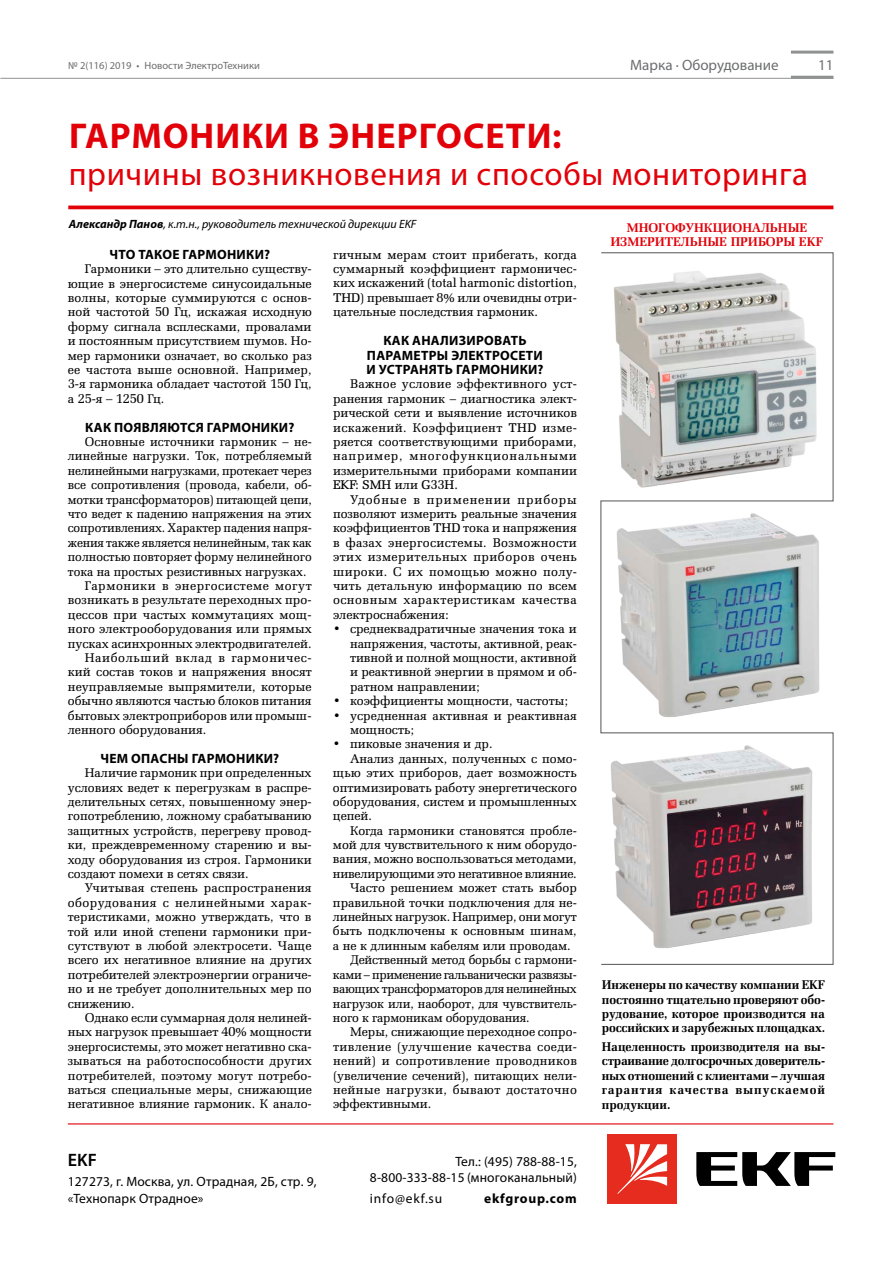
<style>
.page{position:relative;width:893px;height:1263px;background:#fff}
.page>*{position:absolute;margin:0;border:0;box-sizing:border-box;transform-origin:0 0}
.t1{font:700 36px "Myriad Pro";letter-spacing:.03em;color:#e20009}
.t2{font:33px "Myriad Pro";letter-spacing:.02em;color:#e20009}
.t3{font:600 18px "Myriad Pro";color:#000}
.t4{font:15px "Myriad Pro";color:#6c6d6f}
.t5{font:700 13.5px/14.4px "Myriad Pro";letter-spacing:.02em;color:#000;text-align:center}
.t6{font:13.5px/16.2px "Myriad Pro";letter-spacing:.01em;color:#000}
.t7{font:700 13.5px "Myriad Pro";letter-spacing:.06em;color:#000}
.t8{font:13.5px "Myriad Pro";letter-spacing:.06em;color:#000}
.t9{font:12.75px/14.4px "Zapf Elliptical 711 CBT v 1";color:#000;text-align:justify}
.t10{font:12.75px/14.4px "Zapf Elliptical 711 CBT Bold v 1";color:#000;text-align:justify}
.t11{font:12.75px "Zapf Elliptical 711 CBT v 1";letter-spacing:-.025em;color:#000}
.t12{font:12.75px "Zapf Elliptical 711 CBT v 1";letter-spacing:.03em;color:#000}
.t13{font:12.75px/14.4px "Zapf Elliptical 711 CBT Bold v 1";letter-spacing:.145em;color:#e20009;text-align:center}
.t14{font:12.75px "Zapf Elliptical 711 CBT v 1";letter-spacing:.025em;color:#000}
.t15{font:12.75px "Zapf Elliptical 711 CBT v 1";letter-spacing:.045em;color:#000}
.t16{font:12.75px "Zapf Elliptical 711 CBT v 1";letter-spacing:.05em;color:#000}
.t17{font:italic 12px "Myriad Pro";color:#000}
.t18{font:10.5px "Myriad Pro";color:#6c6d6f}
.s1{font-weight:700}
</style>
<div class="page">
<hr style="left:0;top:78px;width:833px;height:1px;background:#909192">
<hr style="left:791px;top:51px;width:42px;height:3px;background:#909192">
<hr style="left:791px;top:76px;width:42px;height:3px;background:#909192">
<hr style="left:68px;top:206px;width:765px;height:3px;background:#e20009">
<svg style="left:696px;top:1152px;width:139px;height:34px"></svg>
<div style="left:608px;top:1134px;width:69px;height:70px;background:#e52c1f"></div>
<svg style="left:617px;top:1144px;width:50px;height:50px"></svg>
<hr style="left:68px;top:1123px;width:765px;height:1px;background:#e20009">
<svg style="left:600px;top:252px;width:234px;height:713px"></svg>
<img style="left:603px;top:503px;width:231px;height:225px">
<img style="left:600px;top:734px;width:226px;height:225px">
<img style="left:600px;top:259px;width:232px;height:241px">
<p class="t4" style="left:630px;top:56px;width:150px">Марка · Оборудование</p>
<p class="t18" style="left:68px;top:59px;width:193px">№ 2(116) 2019 • Новости ЭлектроТехники</p>
<p class="t4" style="left:818px;top:56px;width:17px">11</p>
<h1 class="t1" style="left:69px;top:112px;width:494px">Гармоники в энергосети:</h1>
<h2 class="t2" style="left:69px;top:154px;width:741px">причины возникновения и способы мониторинга</h2>
<p class="t17" style="left:69px;top:216px;width:349px"><span class="s1">Александр Панов</span>, к.т.н., руководитель технической дирекции EKF</p>
<p class="t5" style="left:110px;top:247px;width:162px">Что такое гармоники?</p>
<p class="t9" style="left:68px;top:262px;width:246px;text-indent:17px">Гармоники – это длительно существу&shy;ющие в энергосистеме синусоидальные волны, которые суммируются с основ&shy;ной частотой 50 Гц, искажая исходную форму сигнала всплесками, провалами и постоянным присутствием шумов. Но&shy;мер гармоники означает, во сколько раз ее частота выше основной. Например, 3-я гармоника обладает частотой 150 Гц, а 25-я – 1250 Гц.</p>
<p class="t5" style="left:85px;top:419px;width:211px">Как появляются гармоники?</p>
<p class="t9" style="left:85px;top:434px;width:228px">Основные источники гармоник – не-</p>
<p class="t9" style="left:68px;top:449px;width:245px">линейные нагрузки. Ток, потребляемый</p>
<p class="t9" style="left:68px;top:463px;width:245px">нелинейными нагрузками, протекает через</p>
<p class="t9" style="left:68px;top:478px;width:245px">все сопротивления (провода, кабели, об-</p>
<p class="t9" style="left:68px;top:492px;width:245px">мотки трансформаторов) питающей цепи,</p>
<p class="t9" style="left:68px;top:506px;width:245px">что ведет к падению напряжения на этих</p>
<p class="t9" style="left:68px;top:521px;width:245px">сопротивлениях. Характер падения напря-</p>
<p class="t9" style="left:68px;top:535px;width:245px">жения также является нелинейным, так как</p>
<p class="t9" style="left:68px;top:549px;width:245px">полностью повторяет форму нелинейного</p>
<p class="t9" style="left:68px;top:564px;width:240px">тока на простых резистивных нагрузках.</p>
<p class="t15" style="left:85px;top:578px;width:228px">Гармоники в энергосистеме могут</p>
<p class="t9" style="left:68px;top:593px;width:245px">возникать в результате переходных про-</p>
<p class="t9" style="left:68px;top:607px;width:245px">цессов при частых коммутациях мощ-</p>
<p class="t9" style="left:68px;top:622px;width:245px">ного электрооборудования или прямых</p>
<p class="t9" style="left:68px;top:636px;width:245px">пусках асинхронных электродвигателей.</p>
<p class="t16" style="left:85px;top:650px;width:228px">Наибольший вклад в гармоничес-</p>
<p class="t9" style="left:68px;top:665px;width:245px">кий состав токов и напряжения вносят</p>
<p class="t9" style="left:68px;top:679px;width:245px">неуправляемые выпрямители, которые</p>
<p class="t9" style="left:68px;top:693px;width:245px">обычно являются частью блоков питания</p>
<p class="t9" style="left:68px;top:708px;width:245px">бытовых электроприборов или промыш-</p>
<p class="t9" style="left:68px;top:722px;width:140px">ленного оборудования.</p>
<p class="t5" style="left:100px;top:751px;width:180px">Чем опасны гармоники?</p>
<p class="t9" style="left:68px;top:766px;width:245px;text-indent:17px">Наличие гармоник при определенных условиях ведет к перегрузкам в распре&shy;делительных сетях, повышенному энер&shy;гопотреблению, ложному срабатыванию защитных устройств, перегреву провод&shy;ки, преждевременному старению и вы&shy;ходу оборудования из строя. Гармоники создают помехи в сетях связи.</p>
<p class="t9" style="left:68px;top:881px;width:245px;text-indent:17px">Учитывая степень распространения оборудования с нелинейными харак&shy;теристиками, можно утверждать, что в той или иной степени гармоники при&shy;сутствуют в любой электросети. Чаще всего их негативное влияние на других потребителей электроэнергии ограниче&shy;но и не требует дополнительных мер по снижению.</p>
<p class="t9" style="left:68px;top:1010px;width:245px;text-indent:17px">Однако если суммарная доля нелиней&shy;ных нагрузок превышает 40% мощности энергосистемы, это может негативно ска&shy;зываться на работоспособности других потребителей, поэтому могут потребо&shy;ваться специальные меры, снижающие негативное влияние гармоник. К анало-</p>
<h3 class="t3" style="left:68px;top:1148px;width:31px">EKF</h3>
<p class="t6" style="left:68px;top:1173px;width:250px">127273, г. Москва, ул. Отрадная, 2Б, стр. 9, «Технопарк Отрадное»</p>
<p class="t9" style="left:333px;top:247px;width:245px">гичным мерам стоит прибегать, когда суммарный коэффициент гармоничес&shy;ких искажений (total harmonic distortion, THD) превышает 8% или очевидны отри&shy;цательные последствия гармоник.</p>
<p class="t5" style="left:366px;top:333px;width:179px">Как анализировать параметры электросети и устранять гармоники?</p>
<p class="t9" style="left:333px;top:377px;width:246px;text-indent:17px">Важное условие эффективного уст&shy;ранения гармоник – диагностика элект&shy;рической сети и выявление источников искажений. Коэффициент THD изме&shy;ряется соответствующими приборами, например, многофункциональными измерительными приборами компании EKF: SMH или G33H.</p>
<p class="t9" style="left:333px;top:492px;width:245px;text-indent:17px">Удобные в применении приборы позволяют измерить реальные значения коэффициентов THD тока и напряжения в фазах энергосистемы. Возможности этих измерительных приборов очень широки. С их помощью можно полу&shy;чить детальную информацию по всем основным характеристикам качества электроснабжения:</p>
<p class="t9" style="left:350px;top:621px;width:228px;text-indent:-17px">• среднеквадратичные значения тока и напряжения, частоты, активной, реак&shy;тивной и полной мощности, активной и реактивной энергии в прямом и об&shy;ратном направлении;</p>
<p class="t9" style="left:333px;top:693px;width:236px">• коэффициенты мощности, частоты;</p>
<p class="t9" style="left:350px;top:708px;width:228px;text-indent:-17px">• усредненная активная и реактивная мощность;</p>
<p class="t9" style="left:333px;top:737px;width:161px">• пиковые значения и др.</p>
<p class="t9" style="left:350px;top:751px;width:228px">Анализ данных, полученных с помо-</p>
<p class="t9" style="left:333px;top:765px;width:245px">щью этих приборов, дает возможность</p>
<p class="t9" style="left:333px;top:780px;width:245px">оптимизировать работу энергетического</p>
<p class="t9" style="left:333px;top:794px;width:245px">оборудования, систем и промышленных</p>
<p class="t9" style="left:333px;top:809px;width:41px">цепей.</p>
<p class="t9" style="left:350px;top:823px;width:228px">Когда гармоники становятся пробле-</p>
<p class="t9" style="left:333px;top:837px;width:245px">мой для чувствительного к ним оборудо-</p>
<p class="t9" style="left:333px;top:852px;width:245px">вания, можно воспользоваться методами,</p>
<p class="t9" style="left:333px;top:866px;width:245px">нивелирующими это негативное влияние.</p>
<p class="t9" style="left:350px;top:881px;width:228px">Часто решением может стать выбор</p>
<p class="t9" style="left:333px;top:895px;width:245px">правильной точки подключения для не-</p>
<p class="t9" style="left:333px;top:909px;width:245px">линейных нагрузок. Например, они могут</p>
<p class="t9" style="left:333px;top:924px;width:245px">быть подключены к основным шинам,</p>
<p class="t9" style="left:333px;top:938px;width:239px">а не к длинным кабелям или проводам.</p>
<p class="t9" style="left:350px;top:953px;width:228px">Действенный метод борьбы с гармони-</p>
<p class="t11" style="left:333px;top:967px;width:245px">ками – применение гальванически развязы-</p>
<p class="t11" style="left:333px;top:981px;width:245px">вающих трансформаторов для нелинейных</p>
<p class="t9" style="left:333px;top:996px;width:245px">нагрузок или, наоборот, для чувствитель-</p>
<p class="t9" style="left:333px;top:1010px;width:198px">ного к гармоникам оборудования.</p>
<p class="t9" style="left:350px;top:1025px;width:228px">Меры, снижающие переходное сопро-</p>
<p class="t12" style="left:333px;top:1039px;width:245px">тивление (улучшение качества соеди-</p>
<p class="t14" style="left:333px;top:1053px;width:245px">нений) и сопротивление проводников</p>
<p class="t9" style="left:333px;top:1068px;width:245px">(увеличение сечений), питающих нели-</p>
<p class="t12" style="left:333px;top:1082px;width:245px">нейные нагрузки, бывают достаточно</p>
<p class="t9" style="left:333px;top:1097px;width:100px">эффективными.</p>
<p class="t6" style="left:370px;top:1153px;width:208px;text-align:right">Тел.: (495) 788-88-15,<br>8-800-333-88-15 (многоканальный)</p>
<p class="t8" style="left:370px;top:1190px;width:74px">info@ekf.su</p>
<p class="t7" style="left:484px;top:1189px;width:94px">ekfgroup.com</p>
<p class="t13" style="left:610px;top:220px;width:214px">Многофункциональные измерительные приборы EKF</p>
<p class="t10" style="left:602px;top:977px;width:225px">Инженеры по качеству компании EKF постоянно тщательно проверяют обо&shy;рудование, которое производится на российских и зарубежных площадках.</p>
<p class="t10" style="left:602px;top:1039px;width:225px">Нацеленность производителя на вы&shy;страивание долгосрочных доверитель&shy;ных отношений с клиентами – лучшая гарантия качества выпускаемой продукции.</p>
</div>
